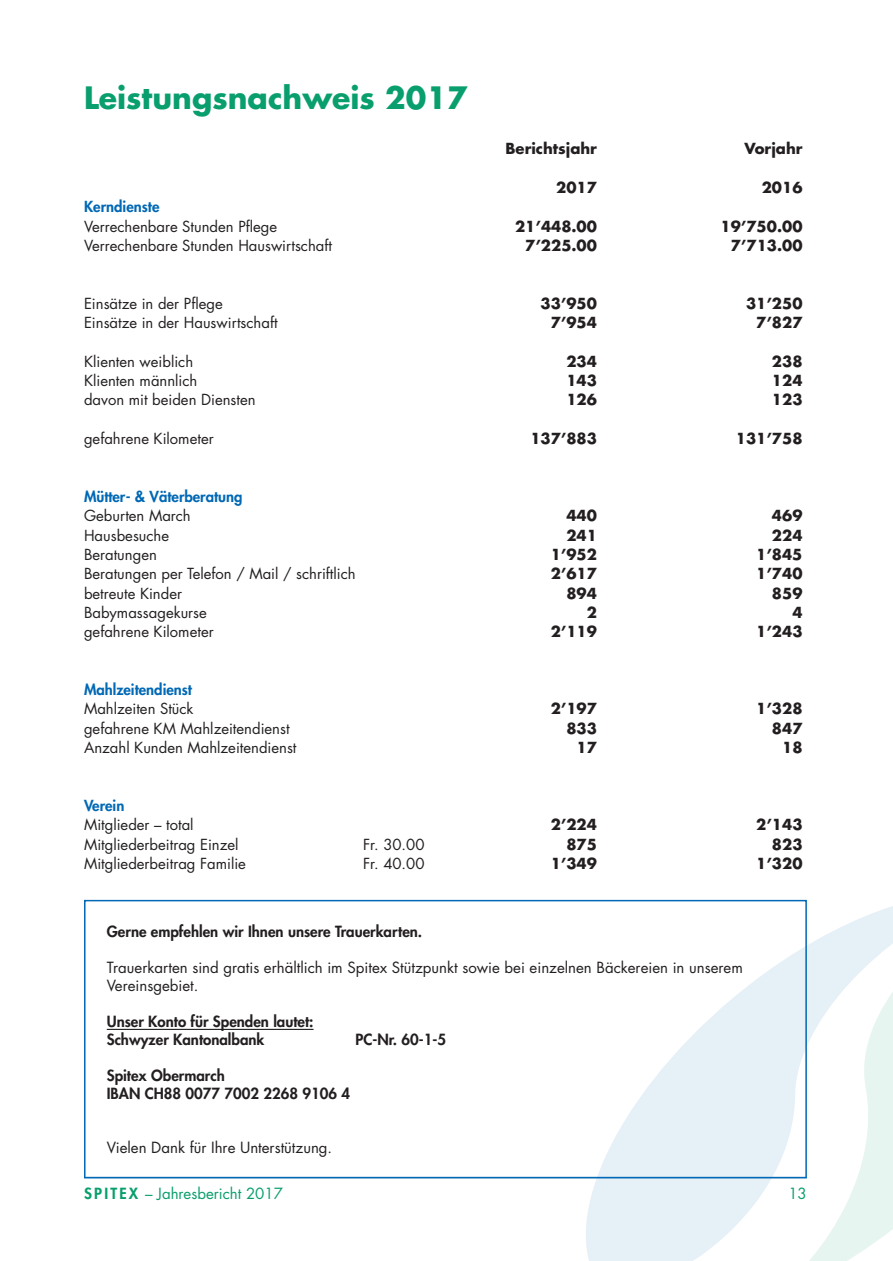
<style>
.page{position:relative;width:893px;height:1261px;background:#fff}
.page>*{position:absolute;margin:0;border:0;box-sizing:border-box;transform-origin:0 0}
.t1{font:700 30px "Futura";color:#099e6d}
.t2{font:800 15px/18px "Futura";color:#231f20}
.t3{font:15px/18px "Futura";color:#231f20}
.t4{font:15px "Futura";color:#099e6d}
.t5{font:14.85px "Futura";color:#231f20}
.t6{font:700 14.85px "Futura";color:#231f20}
.t7{font:800 14.85px "Futura";color:#0168b5}
.s1{font-weight:800}
</style>
<div class="page">
<svg style="left:584px;top:899px;width:309px;height:362px"></svg>
<hr style="left:107px;top:1029px;width:207px;height:1px;background:#231f20">
<div style="left:84px;top:900px;width:723px;height:278px;border:2px solid #0168b5"></div>
<h1 class="t1" style="left:84px;top:78px;width:385px">Leistungsnachweis 2017</h1>
<p class="t6" style="left:506px;top:139px;width:93px">Berichtsjahr</p>
<p class="t6" style="left:745px;top:139px;width:59px">Vorjahr</p>
<p class="t6" style="left:556px;top:178px;width:42px">2017</p>
<p class="t6" style="left:762px;top:178px;width:42px">2016</p>
<p class="t7" style="left:84px;top:197px;width:77px">Kerndienste</p>
<p class="t5" style="left:84px;top:217px;width:195px">Verrechenbare Stunden Pflege</p>
<p class="t6" style="left:515px;top:216px;width:83px">21’448.00</p>
<p class="t6" style="left:721px;top:216px;width:83px">19’750.00</p>
<p class="t5" style="left:84px;top:236px;width:250px">Verrechenbare Stunden Hauswirtschaft</p>
<p class="t6" style="left:525px;top:235px;width:73px">7’225.00</p>
<p class="t6" style="left:731px;top:235px;width:73px">7’713.00</p>
<p class="t5" style="left:84px;top:294px;width:140px">Einsätze in der Pflege</p>
<p class="t6" style="left:541px;top:293px;width:58px">33’950</p>
<p class="t6" style="left:746px;top:293px;width:58px">31’250</p>
<p class="t5" style="left:84px;top:313px;width:195px">Einsätze in der Hauswirtschaft</p>
<p class="t6" style="left:551px;top:313px;width:48px">7’954</p>
<p class="t6" style="left:756px;top:313px;width:48px">7’827</p>
<p class="t5" style="left:84px;top:352px;width:111px">Klienten weiblich</p>
<p class="t6" style="left:566px;top:351px;width:32px">234</p>
<p class="t6" style="left:772px;top:351px;width:32px">238</p>
<p class="t5" style="left:84px;top:371px;width:115px">Klienten männlich</p>
<p class="t6" style="left:566px;top:371px;width:32px">143</p>
<p class="t6" style="left:772px;top:371px;width:32px">124</p>
<p class="t5" style="left:84px;top:390px;width:173px">davon mit beiden Diensten</p>
<p class="t6" style="left:566px;top:390px;width:32px">126</p>
<p class="t6" style="left:772px;top:390px;width:32px">123</p>
<p class="t5" style="left:84px;top:429px;width:131px">gefahrene Kilometer</p>
<p class="t6" style="left:530px;top:429px;width:68px">137’883</p>
<p class="t6" style="left:736px;top:429px;width:68px">131’758</p>
<p class="t7" style="left:84px;top:487px;width:160px">Mütter- &amp; Väterberatung</p>
<p class="t5" style="left:84px;top:506px;width:108px">Geburten March</p>
<p class="t6" style="left:566px;top:506px;width:32px">440</p>
<p class="t6" style="left:772px;top:506px;width:32px">469</p>
<p class="t5" style="left:84px;top:526px;width:87px">Hausbesuche</p>
<p class="t6" style="left:566px;top:525px;width:32px">241</p>
<p class="t6" style="left:772px;top:525px;width:32px">224</p>
<p class="t5" style="left:84px;top:545px;width:74px">Beratungen</p>
<p class="t6" style="left:551px;top:544px;width:48px">1’952</p>
<p class="t6" style="left:756px;top:544px;width:48px">1’845</p>
<p class="t5" style="left:84px;top:564px;width:273px">Beratungen per Telefon / Mail / schriftlich</p>
<p class="t6" style="left:551px;top:564px;width:48px">2’617</p>
<p class="t6" style="left:756px;top:564px;width:48px">1’740</p>
<p class="t5" style="left:84px;top:584px;width:100px">betreute Kinder</p>
<p class="t6" style="left:566px;top:583px;width:32px">894</p>
<p class="t6" style="left:772px;top:583px;width:32px">859</p>
<p class="t5" style="left:84px;top:603px;width:124px">Babymassagekurse</p>
<p class="t6" style="left:587px;top:602px;width:12px">2</p>
<p class="t6" style="left:792px;top:602px;width:12px">4</p>
<p class="t5" style="left:84px;top:622px;width:131px">gefahrene Kilometer</p>
<p class="t6" style="left:551px;top:622px;width:48px">2’119</p>
<p class="t6" style="left:756px;top:622px;width:48px">1’243</p>
<p class="t7" style="left:84px;top:680px;width:110px">Mahlzeitendienst</p>
<p class="t5" style="left:84px;top:699px;width:111px">Mahlzeiten Stück</p>
<p class="t6" style="left:551px;top:699px;width:48px">2’197</p>
<p class="t6" style="left:756px;top:699px;width:48px">1’328</p>
<p class="t5" style="left:84px;top:719px;width:207px">gefahrene KM Mahlzeitendienst</p>
<p class="t6" style="left:566px;top:718px;width:32px">833</p>
<p class="t6" style="left:772px;top:718px;width:32px">847</p>
<p class="t5" style="left:84px;top:738px;width:214px">Anzahl Kunden Mahlzeitendienst</p>
<p class="t6" style="left:577px;top:737px;width:22px">17</p>
<p class="t6" style="left:782px;top:737px;width:22px">18</p>
<p class="t7" style="left:84px;top:795px;width:42px">Verein</p>
<p class="t5" style="left:84px;top:815px;width:111px">Mitglieder – total</p>
<p class="t6" style="left:551px;top:815px;width:48px">2’224</p>
<p class="t6" style="left:756px;top:815px;width:48px">2’143</p>
<p class="t5" style="left:84px;top:835px;width:156px">Mitgliederbeitrag Einzel</p>
<p class="t5" style="left:363px;top:835px;width:63px">Fr. 30.00</p>
<p class="t6" style="left:566px;top:834px;width:32px">875</p>
<p class="t6" style="left:772px;top:834px;width:32px">823</p>
<p class="t5" style="left:84px;top:854px;width:164px">Mitgliederbeitrag Familie</p>
<p class="t5" style="left:363px;top:854px;width:63px">Fr. 40.00</p>
<p class="t6" style="left:551px;top:853px;width:48px">1’349</p>
<p class="t6" style="left:756px;top:853px;width:48px">1’320</p>
<p class="t2" style="left:107px;top:922px;width:317px">Gerne empfehlen wir Ihnen unsere Trauerkarten.</p>
<p class="t3" style="left:107px;top:959px;width:638px">Trauerkarten sind gratis erhältlich im Spitex Stützpunkt sowie bei einzelnen Bäckereien in unserem<br>Vereinsgebiet.</p>
<p class="t2" style="left:107px;top:1012px;width:208px">Unser Konto für Spenden lautet:<br>Schwyzer Kantonalbank</p>
<p class="t2" style="left:356px;top:1030px;width:92px">PC-Nr. 60-1-5</p>
<p class="t2" style="left:107px;top:1066px;width:245px">Spitex Obermarch<br>IBAN CH88 0077 7002 2268 9106 4</p>
<p class="t3" style="left:107px;top:1139px;width:227px">Vielen Dank für Ihre Unterstützung.</p>
<p class="t4" style="left:84px;top:1184px;width:201px"><span class="s1">SPITEX</span> – Jahresbericht 2017</p>
<p class="t4" style="left:788px;top:1184px;width:20px">13</p>
</div>
